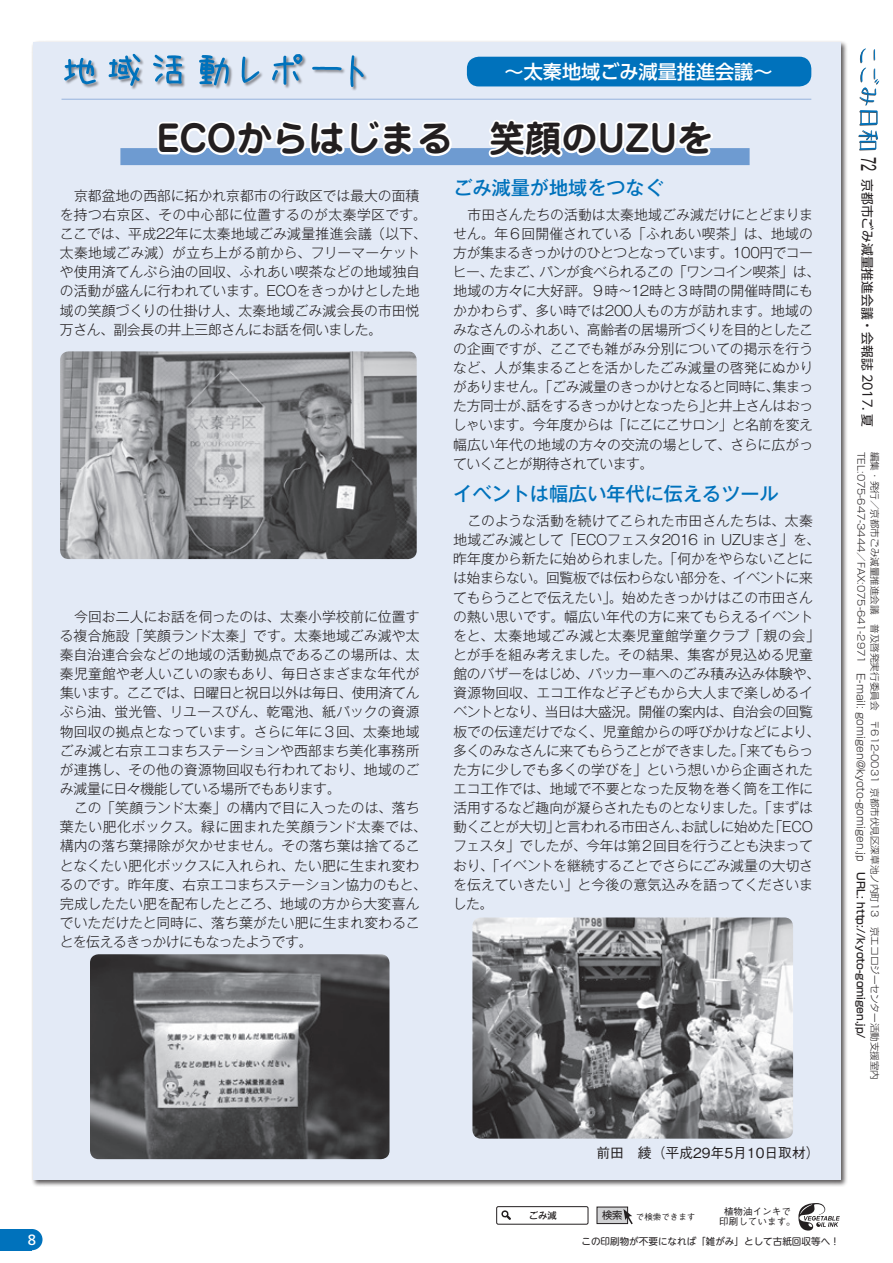
<style>
.page{position:relative;width:893px;height:1263px;background:#fff}
.page>*{position:absolute;margin:0;border:0;box-sizing:border-box;transform-origin:0 0}
.t1{font:700 36.15px "Jun 501 Pro";color:#231f20}
.t2{font:21.3px "Arial";color:#231f20;scale:.6 1}
.t3{font:500 19.2px "Gothic MB101 Pr 5";color:#0072bc}
.t4{font:500 19.2px "UD Shin Go Pro";color:#fff}
.t5{font:14.85px "Frutiger";color:#fff}
.t6{font:300 13.8px/19.2px "Gothic MB101 Pr 5";letter-spacing:-.005em;color:#231f20}
.t7{font:500 13.8px "Gothic BBB Pr 5";color:#231f20}
.t8{font:12.75px "UD Shin Go Pro";color:#231f20}
.t9{font:10.2px "Shin Go Pr 5";color:#231f20}
.t10{font:300 9.6px/13.8px "Shin Go Pr 5";color:#231f20}
.t11{font:9.6px "UD Shin M Go Pro";color:#231f20}
.t12{font:500 9.6px/10.6px "Gothic BBB Pr 5";color:#231f20;text-align:center}
.t13{font:500 9.3px "Gothic MB101 Pr 5";color:#231f20}
.t14{font:500 8.55px "Gothic BBB Pr 5";color:#231f20}
.s1{font-size:10.65px}
.s2{font-weight:500;font-size:10.65px}
</style>
<div class="page">
<div style="left:33px;top:43px;width:808px;height:1137px;background:#e3eaf6"></div>
<svg style="left:798px;top:1203px;width:42px;height:27px"></svg>
<div style="left:496px;top:1206px;width:92px;height:18px;border:1px solid #231f20;border-radius:2px"></div>
<svg style="left:501px;top:1210px;width:10px;height:10px"></svg>
<div style="left:597px;top:1207px;width:31px;height:16px;background:#d1d2d4"></div>
<div style="left:597px;top:1206px;width:31px;height:18px;border:1px solid #231f20"></div>
<svg style="left:623px;top:1209px;width:10px;height:15px"></svg>
<svg style="left:858px;top:48px;width:21px;height:103px"></svg>
<hr style="left:62px;top:99px;width:749px;height:1px;background:#9ab6df">
<div style="left:120px;top:148px;width:630px;height:17px;background:#6e9bd1"></div>
<svg style="left:155px;top:120px;width:302px;height:46px"></svg>
<svg style="left:483px;top:119px;width:232px;height:39px"></svg>
<div style="left:64px;top:54px;width:304px;height:37px;background:#231f20;opacity:.5"></div>
<svg style="left:64px;top:54px;width:300px;height:33px"></svg>
<div style="left:467px;top:57px;width:344px;height:29px;background:#0072bc;border-radius:12px"></div>
<img style="left:90px;top:954px;width:299px;height:205px">
<img style="left:472px;top:917px;width:321px;height:221px">
<img style="left:60px;top:351px;width:357px;height:208px">
<div style="left:0;top:1229px;width:32px;height:21px;background:#0072bc"></div>
<div style="left:21px;top:1229px;width:22px;height:21px;background:#0072bc;border-radius:50%"></div>
<h3 class="t4" style="left:505px;top:56px;width:269px">～太秦地域ごみ減量推進会議～</h3>
<h1 class="t1" style="left:120px;top:110px;width:631px">　ECOからはじまる　笑顔のUZUを　</h1>
<p class="t6" style="left:60px;top:185px;width:369px">　京都盆地の西部に拓かれ京都市の行政区では最大の面積を持つ右京区、その中心部に位置するのが太秦学区です。ここでは、平成22年に太秦地域ごみ減量推進会議（以下、太秦地域ごみ減）が立ち上がる前から、フリーマーケットや使用済てんぷら油の回収、ふれあい喫茶などの地域独自の活動が盛んに行われています。ECOをきっかけとした地域の笑顔づくりの仕掛け人、太秦地域ごみ減会長の市田悦万さん、副会長の井上三郎さんにお話を伺いました。</p>
<p class="t6" style="left:60px;top:606px;width:369px">　今回お二人にお話を伺ったのは、太秦小学校前に位置する複合施設「笑顔ランド太秦」です。太秦地域ごみ減や太秦自治連合会などの地域の活動拠点であるこの場所は、太秦児童館や老人いこいの家もあり、毎日さまざまな年代が集います。ここでは、日曜日と祝日以外は毎日、使用済てんぷら油、蛍光管、リユースびん、乾電池、紙パックの資源物回収の拠点となっています。さらに年に３回、太秦地域ごみ減と右京エコまちステーションや西部まち美化事務所が連携し、その他の資源物回収も行われており、地域のごみ減量に日々機能している場所でもあります。<br>　この「笑顔ランド太秦」の構内で目に入ったのは、落ち葉たい肥化ボックス。緑に囲まれた笑顔ランド太秦では、構内の落ち葉掃除が欠かせません。その落ち葉は捨てることなくたい肥化ボックスに入れられ、たい肥に生まれ変わるのです。昨年度、右京エコまちステーション協力のもと、完成したたい肥を配布したところ、地域の方から大変喜んでいただけたと同時に、落ち葉がたい肥に生まれ変わることを伝えるきっかけにもなったようです。</p>
<h3 class="t3" style="left:453px;top:172px;width:212px">ごみ減量が地域をつなぐ</h3>
<p class="t6" style="left:453px;top:204px;width:369px">　市田さんたちの活動は太秦地域ごみ減だけにとどまりません。年６回開催されている「ふれあい喫茶」は、地域の方が集まるきっかけのひとつとなっています。100円でコーヒー、たまご、パンが食べられるこの「ワンコイン喫茶」は、地域の方々に大好評。９時〜 12時と３時間の開催時間にもかかわらず、多い時では200人もの方が訪れます。地域のみなさんのふれあい、高齢者の居場所づくりを目的としたこの企画ですが、ここでも雑がみ分別についての掲示を行うなど、人が集まることを活かしたごみ減量の啓発にぬかりがありません。「ごみ減量のきっかけとなると同時に、集まった方同士が、話をするきっかけとなったら」と井上さんはおっしゃいます。今年度からは「にこにこサロン」と名前を変え幅広い年代の地域の方々の交流の場として、さらに広がっていくことが期待されています。</p>
<h3 class="t3" style="left:453px;top:478px;width:346px">イベントは幅広い年代に伝えるツール　</h3>
<p class="t6" style="left:453px;top:510px;width:369px">　このような活動を続けてこられた市田さんたちは、太秦地域ごみ減として「ECOフェスタ2016 in UZUまさ」を、昨年度から新たに始められました。「何かをやらないことには始まらない。回覧板では伝わらない部分を、イベントに来てもらうことで伝えたい」。始めたきっかけはこの市田さんの熱い思いです。幅広い年代の方に来てもらえるイベントをと、太秦地域ごみ減と太秦児童館学童クラブ「親の会」とが手を組み考えました。その結果、集客が見込める児童館のバザーをはじめ、パッカー車へのごみ積み込み体験や、資源物回収、エコ工作など子どもから大人まで楽しめるイベントとなり、当日は大盛況。開催の案内は、自治会の回覧板での伝達だけでなく、児童館からの呼びかけなどにより、多くのみなさんに来てもらうことができました。「来てもらった方に少しでも多くの学びを」という想いから企画されたエコ工作では、地域で不要となった反物を巻く筒を工作に活用するなど趣向が凝らされたものとなりました。「まずは動くことが大切」と言われる市田さん、お試しに始めた「ECOフェスタ」でしたが、今年は第２回目を行うことも決まっており、「イベントを継続することでさらにごみ減量の大切さを伝えていきたい」と今後の意気込みを語ってくださいました。</p>
<h2 class="t2" style="left:881px;top:157px;width:25px;rotate:90deg">72</h2>
<p class="t8" style="left:878px;top:179px;width:249px;rotate:90deg">京都市ごみ減量推進会議・会報誌 2017. 夏</p>
<p class="t10" style="left:883px;top:452px;width:630px;rotate:90deg">編集・発行／京都市ごみ減量推進会議　普及啓発実行委員会　〒612-0031 京都市伏見区深草池ノ内町13　京エコロジーセンター活動支援室内<br>TEL:075-647-3444／FAX:075-641-2971　<span class="s1">E-mail: gomigen@kyoto-gomigen.jp　</span><span class="s2">URL: http://kyoto-gomigen.jp/</span></p>
<p class="t5" style="left:28px;top:1231px;width:10px">8</p>
<p class="t7" style="left:596px;top:1141px;width:225px">前田　綾（平成29年5月10日取材）</p>
<p class="t12" style="left:719px;top:1205px;width:78px">植物油インキで印刷しています。</p>
<p class="t11" style="left:581px;top:1233px;width:260px">この印刷物が不要になれば「雑がみ」として古紙回収等へ！</p>
<p class="t13" style="left:529px;top:1207px;width:30px">ごみ減</p>
<p class="t9" style="left:602px;top:1207px;width:22px">検索</p>
<p class="t14" style="left:636px;top:1210px;width:61px">で検索できます</p>
</div>
